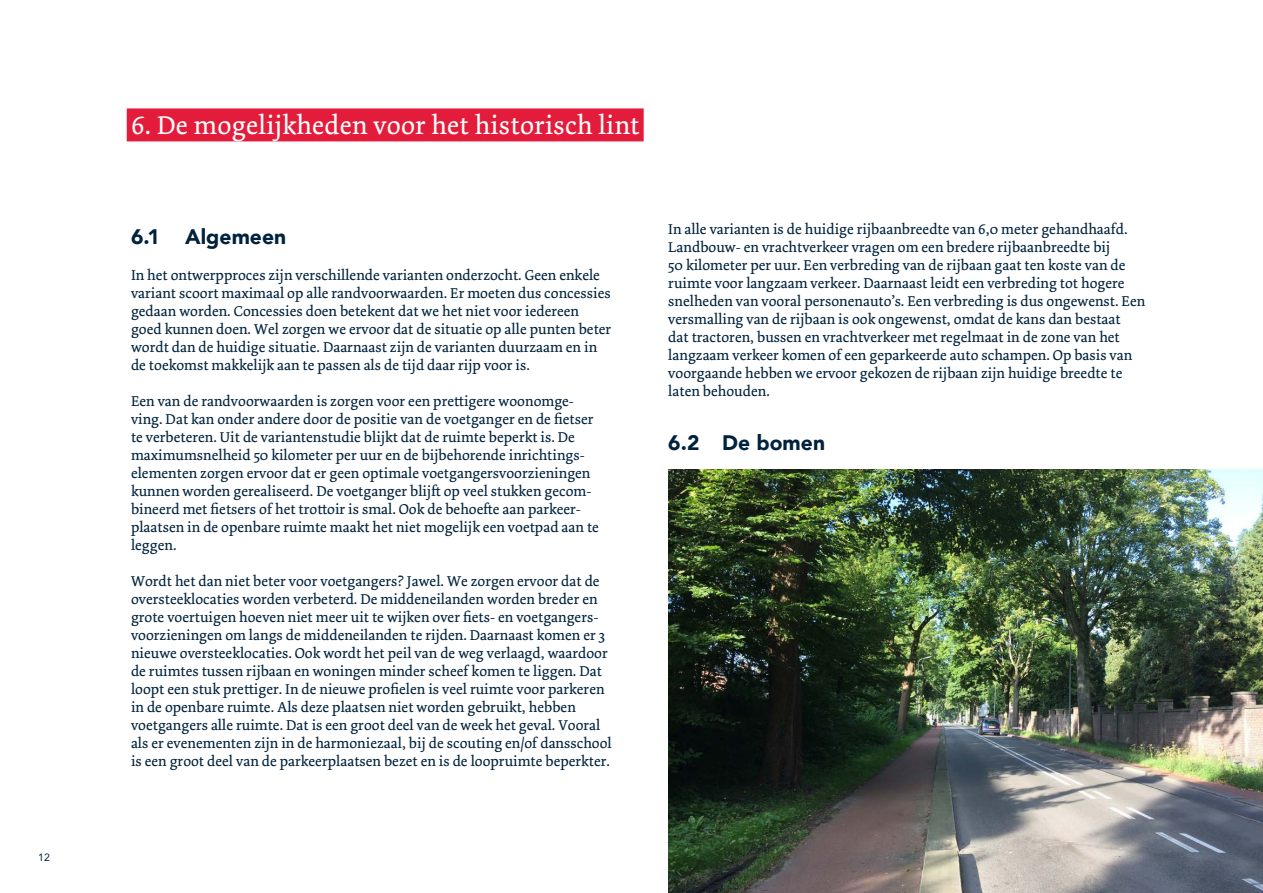
<style>
.page{position:relative;width:1263px;height:893px;background:#fff}
.page>*{position:absolute;margin:0;border:0;box-sizing:border-box;transform-origin:0 0}
.t1{font:27px "Dolly Pro";letter-spacing:.01em;color:#fff}
.t2{font:900 21px "Avenir";letter-spacing:.005em;color:#00223c}
.t3{font:15px/18px "Dolly Pro";color:#00223c}
.t4{font:10.5px "Avenir";color:#00223c}
</style>
<div class="page">
<div style="left:127px;top:108px;width:517px;height:33px;background:#e41c3b"></div>
<img style="left:668px;top:469px;width:595px;height:424px">
<p class="t4" style="left:38px;top:849px;width:13px">12</p>
<h1 class="t1" style="left:131px;top:108px;width:510px">6. De mogelijkheden voor het historisch lint</h1>
<h2 class="t2" style="left:131px;top:219px;width:157px">6.1 Algemeen</h2>
<p class="t3" style="left:131px;top:266px;width:482px">In het ontwerpproces zijn verschillende varianten onderzocht. Geen enkele variant scoort maximaal op alle randvoorwaarden. Er moeten dus concessies gedaan worden. Concessies doen betekent dat we het niet voor iedereen goed kunnen doen. Wel zorgen we ervoor dat de situatie op alle punten beter wordt dan de huidige situatie. Daarnaast zijn de varianten duurzaam en in de toekomst makkelijk aan te passen als de tijd daar rijp voor is.</p>
<p class="t3" style="left:131px;top:392px;width:469px">Een van de randvoorwaarden is zorgen voor een prettigere woonomge&shy;ving. Dat kan onder andere door de positie van de voetganger en de fietser te verbeteren. Uit de variantenstudie blijkt dat de ruimte beperkt is. De maximumsnelheid 50 kilometer per uur en de bijbehorende inrichtings&shy;elementen zorgen ervoor dat er geen optimale voetgangersvoorzieningen kunnen worden gerealiseerd. De voetganger blijft op veel stukken gecom&shy;bineerd met fietsers of het trottoir is smal. Ook de behoefte aan parkeer&shy;plaatsen in de openbare ruimte maakt het niet mogelijk een voetpad aan te leggen.</p>
<p class="t3" style="left:131px;top:572px;width:482px">Wordt het dan niet beter voor voetgangers? Jawel. We zorgen ervoor dat de oversteeklocaties worden verbeterd. De middeneilanden worden breder en grote voertuigen hoeven niet meer uit te wijken over fiets- en voetgangers&shy;voorzieningen om langs de middeneilanden te rijden. Daarnaast komen er 3 nieuwe oversteeklocaties. Ook wordt het peil van de weg verlaagd, waardoor de ruimtes tussen rijbaan en woningen minder scheef komen te liggen. Dat loopt een stuk prettiger. In de nieuwe profielen is veel ruimte voor parkeren in de openbare ruimte. Als deze plaatsen niet worden gebruikt, hebben voetgangers alle ruimte. Dat is een groot deel van de week het geval. Vooral als er evenementen zijn in de harmoniezaal, bij de scouting en/of dansschool is een groot deel van de parkeerplaatsen bezet en is de loopruimte beperkter.</p>
<p class="t3" style="left:668px;top:220px;width:478px">In alle varianten is de huidige rijbaanbreedte van 6,0 meter gehandhaafd.<br>Landbouw- en vrachtverkeer vragen om een bredere rijbaanbreedte bij<br>50 kilometer per uur. Een verbreding van de rijbaan gaat ten koste van de ruimte voor langzaam verkeer. Daarnaast leidt een verbreding tot hogere snelheden van vooral personenauto’s. Een verbreding is dus ongewenst. Een versmalling van de rijbaan is ook ongewenst, omdat de kans dan bestaat<br>dat tractoren, bussen en vrachtverkeer met regelmaat in de zone van het langzaam verkeer komen of een geparkeerde auto schampen. Op basis van voorgaande hebben we ervoor gekozen de rijbaan zijn huidige breedte te laten behouden.</p>
<h2 class="t2" style="left:668px;top:425px;width:158px">6.2 De bomen</h2>
</div>
